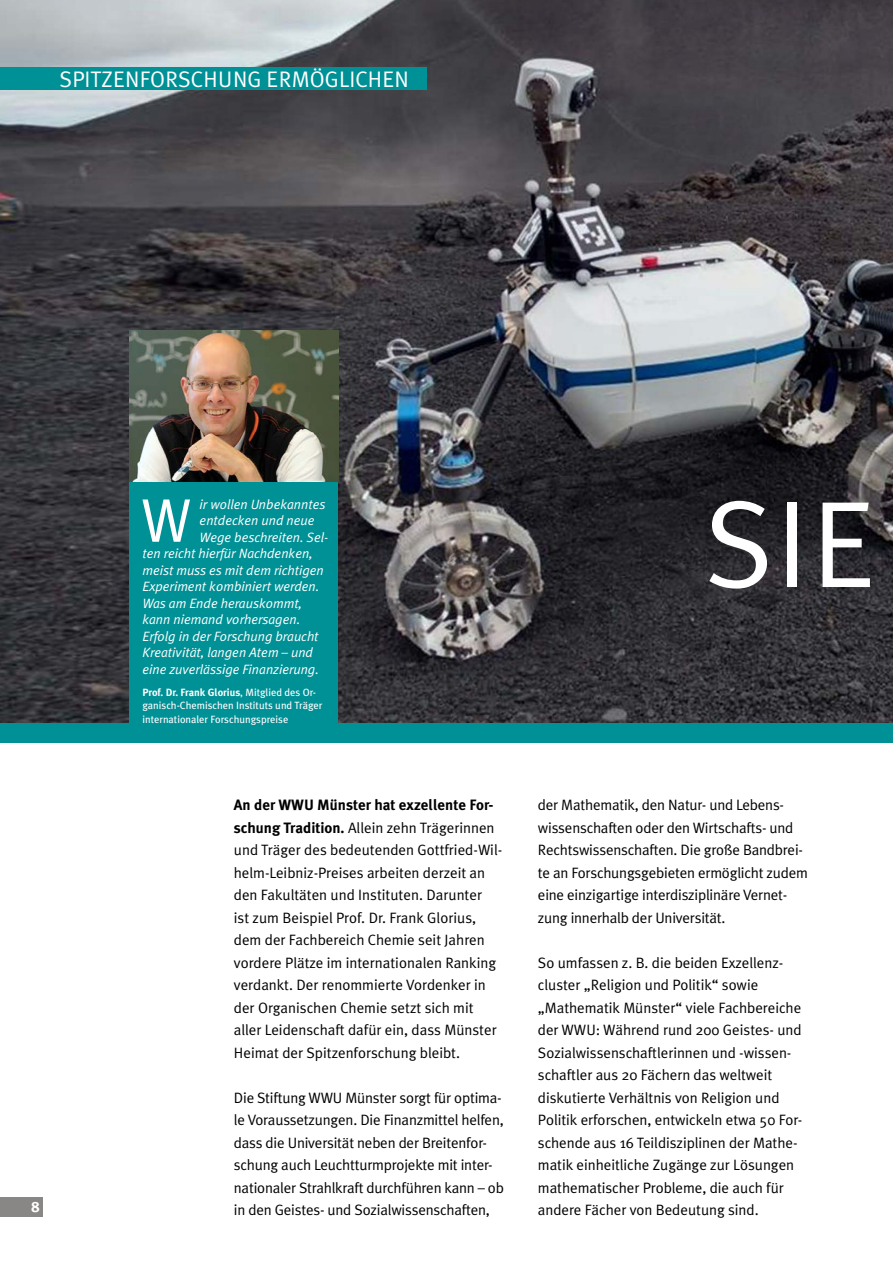
<style>
.page{position:relative;width:893px;height:1263px;background:#fff}
.page>*{position:absolute;margin:0;border:0;box-sizing:border-box;transform-origin:0 0}
.t1{font:123px "Meta Plus Normal";color:#fff}
.t2{font:61.65px "Meta Plus Normal";color:#fff}
.t3{font:22.5px "Meta Plus Normal";color:#fff}
.t4{font:15px/22.5px "Meta Plus Normal";color:#000}
.t5{font:700 15px "Meta Plus";color:#000}
.t6{font:15px "Meta Plus Bold Caps";color:#fff}
.t7{font:italic 13.5px "Meta Plus Normal";color:#fff}
.t8{font:10.5px/13.5px "Meta Plus";color:#fff}
.s1{font-weight:700}
.s2{font-family:"Meta Plus";font-weight:700}
</style>
<div class="page">
<img style="left:0;top:0;width:893px;height:723px">
<div style="left:0;top:723px;width:893px;height:19px;background:#009196"></div>
<div style="left:130px;top:482px;width:208px;height:244px;background:#009196"></div>
<img style="left:130px;top:330px;width:208px;height:152px">
<div style="left:0;top:68px;width:426px;height:22px;background:#009196"></div>
<div style="left:0;top:1197px;width:43px;height:20px;background:#898785"></div>
<h3 class="t3" style="left:60px;top:66px;width:351px">SPITZENFORSCHUNG ERMÖGLICHEN</h3>
<p class="t6" style="left:31px;top:1198px;width:10px">8</p>
<h2 class="t2" style="left:141px;top:485px;width:52px">W</h2>
<p class="t7" style="left:200px;top:496px;width:127px">ir wollen Unbekanntes</p>
<p class="t7" style="left:200px;top:513px;width:116px">entdecken und neue</p>
<p class="t7" style="left:200px;top:529px;width:130px">Wege beschreiten. Sel-</p>
<p class="t7" style="left:142px;top:546px;width:172px">ten reicht hierfür Nachdenken,</p>
<p class="t7" style="left:142px;top:562px;width:183px">meist muss es mit dem richtigen</p>
<p class="t7" style="left:142px;top:579px;width:178px">Experiment kombiniert werden.</p>
<p class="t7" style="left:142px;top:595px;width:161px">Was am Ende herauskommt,</p>
<p class="t7" style="left:142px;top:612px;width:159px">kann niemand vorhersagen.</p>
<p class="t7" style="left:142px;top:628px;width:178px">Erfolg in der Forschung braucht</p>
<p class="t7" style="left:142px;top:645px;width:172px">Kreativität, langen Atem – und</p>
<p class="t7" style="left:142px;top:661px;width:178px">eine zuverlässige Finanzierung.</p>
<p class="t8" style="left:142px;top:685px;width:181px"><span class="s1">Prof. Dr. Frank Glorius</span>, Mitglied des Or&shy;ganisch-Chemischen Instituts und Träger internationaler Forschungspreise</p>
<p class="t5" style="left:234px;top:796px;width:261px">An der WWU Münster hat exzellente For-</p>
<p class="t4" style="left:234px;top:816px;width:270px"><span class="s2">schung Tradition.</span> Allein zehn Trägerinnen und Träger des bedeutenden Gottfried-Wil&shy;helm-Leibniz-Preises arbeiten derzeit an den Fakultäten und Instituten. Darunter<br>ist zum Beispiel Prof. Dr. Frank Glorius, dem der Fachbereich Chemie seit Jahren vordere Plätze im internationalen Ranking verdankt. Der renommierte Vordenker in der Organischen Chemie setzt sich mit aller Leidenschaft dafür ein, dass Münster Heimat der Spitzenforschung bleibt.</p>
<p class="t4" style="left:234px;top:1086px;width:272px">Die Stiftung WWU Münster sorgt für optima&shy;le Voraussetzungen. Die Finanzmittel helfen, dass die Universität neben der Breitenfor&shy;schung auch Leuchtturmprojekte mit inter&shy;nationaler Strahlkraft durchführen kann – ob in den Geistes- und Sozialwissenschaften,</p>
<h1 class="t1" style="left:704px;top:473px;width:171px">SIE</h1>
<p class="t4" style="left:538px;top:793px;width:272px">der Mathematik, den Natur- und Lebens&shy;wissenschaften oder den Wirtschafts- und Rechtswissenschaften. Die große Bandbrei&shy;te an Forschungsgebieten ermöglicht zudem eine einzigartige interdisziplinäre Vernet&shy;zung innerhalb der Universität.</p>
<p class="t4" style="left:538px;top:951px;width:266px">So umfassen z. B. die beiden Exzellenz&shy;cluster „Religion und Politik“ sowie „Mathematik Münster“ viele Fachbereiche der WWU: Während rund 200 Geistes- und Sozialwissenschaftlerinnen und -wissen&shy;schaftler aus 20 Fächern das weltweit diskutierte Verhältnis von Religion und Politik erforschen, entwickeln etwa 50 For&shy;schende aus 16 Teildisziplinen der Mathe&shy;matik einheitliche Zugänge zur Lösungen mathematischer Probleme, die auch für andere Fächer von Bedeutung sind.</p>
</div>
